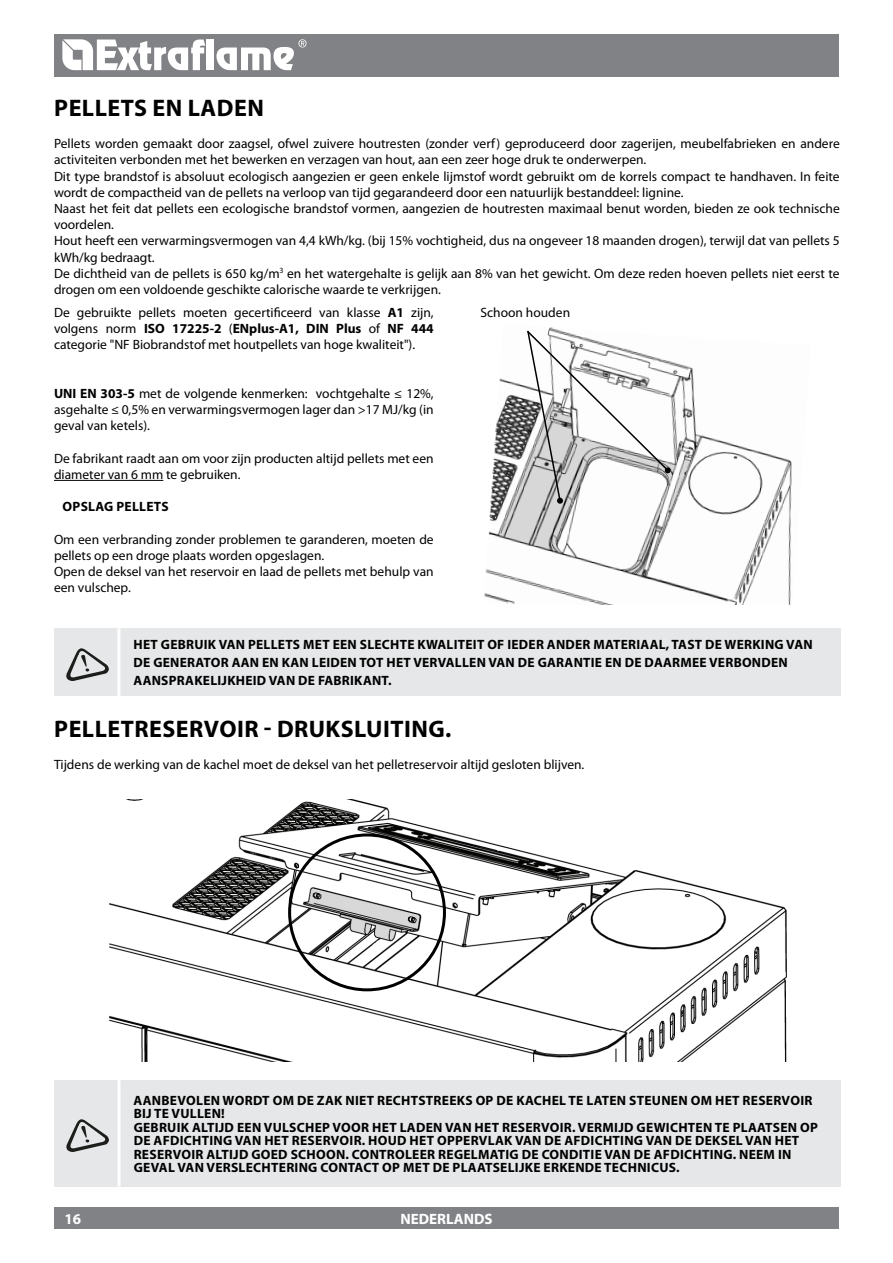
<style>
.page{position:relative;width:893px;height:1263px;background:#fff}
.page>*{position:absolute;margin:0;border:0;box-sizing:border-box;transform-origin:0 0}
.t1{font:700 24px "Myriad Pro";letter-spacing:.02em;color:#000}
.t2{font:700 15px "Myriad Pro";color:#fff}
.t3{font:13.5px/16.2px "Myriad Pro";color:#000}
.t4{font:700 13.5px/13.5px "Myriad Pro";letter-spacing:.02em;color:#000}
.s1{font-weight:700}
</style>
<div class="page">
<img style="left:484px;top:327px;width:308px;height:278px">
<svg style="left:525px;top:329px;width:146px;height:175px"></svg>
<img style="left:109px;top:799px;width:678px;height:262px">
<div style="left:288px;top:833px;width:158px;height:158px;border:3px solid #000;border-radius:50%"></div>
<div style="left:54px;top:34px;width:785px;height:43px;background:#808285"></div>
<div style="left:54px;top:1208px;width:785px;height:21px;background:#808285"></div>
<svg style="left:62px;top:39px;width:143px;height:31px"></svg>
<div style="left:207px;top:40px;width:7px;height:30px;background:#fff"></div>
<svg style="left:216px;top:39px;width:90px;height:31px"></svg>
<div style="left:54px;top:628px;width:786px;height:68px;background:#e6e7e8"></div>
<hr style="left:117px;top:628px;width:3px;height:68px;background:#fff">
<svg style="left:66px;top:648px;width:43px;height:33px"></svg>
<div style="left:54px;top:1080px;width:786px;height:106px;background:#e6e7e8"></div>
<hr style="left:118px;top:1080px;width:3px;height:106px;background:#fff">
<svg style="left:66px;top:1119px;width:43px;height:33px"></svg>
<hr style="left:54px;top:480px;width:109px;height:1px;background:#000">
<h1 class="t1" style="left:54px;top:92px;width:211px">PELLETS EN LADEN</h1>
<p class="t3" style="left:54px;top:135px;width:787px">Pellets worden gemaakt door zaagsel, ofwel zuivere houtresten (zonder verf) geproduceerd door zagerijen, meubelfabrieken en andere activiteiten verbonden met het bewerken en verzagen van hout, aan een zeer hoge druk te onderwerpen.<br>Dit type brandstof is absoluut ecologisch aangezien er geen enkele lijmstof wordt gebruikt om de korrels compact te handhaven. In feite wordt de compactheid van de pellets na verloop van tijd gegarandeerd door een natuurlijk bestanddeel: lignine.<br>Naast het feit dat pellets een ecologische brandstof vormen, aangezien de houtresten maximaal benut worden, bieden ze ook technische voordelen.<br>Hout heeft een verwarmingsvermogen van 4,4 kWh/kg. (bij 15% vochtigheid, dus na ongeveer 18 maanden drogen), terwijl dat van pellets 5 kWh/kg bedraagt.<br>De dichtheid van de pellets is 650 kg/m<sup>3</sup> en het watergehalte is gelijk aan 8% van het gewicht. Om deze reden hoeven pellets niet eerst te drogen om een voldoende geschikte calorische waarde te verkrijgen.</p>
<p class="t3" style="left:54px;top:304px;width:381px;text-align:justify">De gebruikte pellets moeten gecertificeerd van klasse <span class="s1">A1</span> zijn, volgens norm <span class="s1">ISO 17225-2</span> (<span class="s1">ENPLUS-A1, DIN PLUS</span> of <span class="s1">NF 444 </span>categorie "NF Biobrandstof met houtpellets van hoge kwaliteit").</p>
<p class="t3" style="left:54px;top:385px;width:381px;text-align:justify"><span class="s1">UNI EN 303-5</span> met de volgende kenmerken: vochtgehalte ≤ 12%, asgehalte ≤ 0,5% en verwarmingsvermogen lager dan &gt;17 MJ/kg (in geval van ketels).</p>
<p class="t3" style="left:54px;top:450px;width:381px">De fabrikant raadt aan om voor zijn producten altijd pellets met een diameter van 6 mm te gebruiken.</p>
<p class="t4" style="left:63px;top:500px;width:108px">OPSLAG PELLETS</p>
<p class="t3" style="left:54px;top:531px;width:381px">Om een verbranding zonder problemen te garanderen, moeten de pellets op een droge plaats worden opgeslagen.<br>Open de deksel van het reservoir en laad de pellets met behulp van een vulschep.</p>
<p class="t3" style="left:480px;top:304px;width:91px">Schoon houden</p>
<p class="t4" style="left:134px;top:637px;width:131px">HET GEBRUIK VAN PELLETS</p>
<p class="t4" style="left:303px;top:637px;width:38px">MET EEN</p>
<p class="t4" style="left:360px;top:637px;width:161px">SLECHTE KWALITEIT OF IEDE</p>
<p class="t4" style="left:536px;top:637px;width:21px">R ANDE</p>
<p class="t4" style="left:583px;top:637px;width:68px">R MATERIAAL</p>
<p class="t4" style="left:666px;top:637px;width:15px">, TAST</p>
<p class="t4" style="left:705px;top:637px;width:99px">DE WERKING VAN</p>
<p class="t4" style="left:134px;top:656px;width:108px">DE GENERATOR AAN</p>
<p class="t4" style="left:262px;top:656px;width:78px">EN KAN LEIDEN</p>
<p class="t4" style="left:359px;top:656px;width:96px">TOT HET VERVALLEN</p>
<p class="t4" style="left:488px;top:656px;width:86px">VAN DE GARANT</p>
<p class="t4" style="left:591px;top:656px;width:64px">IEEN DE DAA</p>
<p class="t4" style="left:672px;top:656px;width:90px">RMEE VERBONDEN</p>
<p class="t4" style="left:134px;top:674px;width:10px">AANS</p>
<p class="t4" style="left:169px;top:674px;width:224px">PRAKELIJKHEID VAN DE FABRIKANT.</p>
<h1 class="t1" style="left:54px;top:713px;width:150px">PELLETRESERVOIR</h1>
<h1 class="t1" style="left:264px;top:713px;width:30px">- DRUK</h1>
<h1 class="t1" style="left:341px;top:713px;width:112px">SLUITING.</h1>
<p class="t3" style="left:54px;top:756px;width:532px">Tijdens de werking van de kachel moet de deksel van het pelletreservoir altijd gesloten blijven.</p>
<p class="t4" style="left:134px;top:1093px;width:100px">AANBEVOLEN WOR</p>
<p class="t4" style="left:253px;top:1093px;width:529px">DT OM DE ZAK NIET RECHTSTREEKS OP DE KACH EL TE LATEN STEUNEN OM HET RESERVOIR</p>
<p class="t4" style="left:134px;top:1106px;width:93px">BIJ TE VU LLEN!<br>GEBRUIK</p>
<p class="t4" style="left:192px;top:1120px;width:151px">ALTIJD EEN VULSCH EP VOOR</p>
<p class="t4" style="left:372px;top:1120px;width:170px">HET LADEN VAN HET RESERVOIR</p>
<p class="t4" style="left:572px;top:1120px;width:31px">. VERMIJ</p>
<p class="t4" style="left:624px;top:1120px;width:39px">D GEWICH</p>
<p class="t4" style="left:688px;top:1120px;width:122px">TEN TE PLAATSEN OP</p>
<p class="t4" style="left:134px;top:1133px;width:198px">DE AFDICHTING VAN HET RESERVOIR</p>
<p class="t4" style="left:362px;top:1133px;width:85px">. HOUD HET OPP</p>
<p class="t4" style="left:463px;top:1133px;width:338px">ERVLAK VAN DE AFDICHTING VAN DE DEKSEL VAN HET</p>
<p class="t4" style="left:134px;top:1147px;width:40px">RESERVOIR</p>
<p class="t4" style="left:206px;top:1147px;width:102px">ALTIJ D GOED SCHOO</p>
<p class="t4" style="left:134px;top:1147px;width:659px;text-indent:202px">N. CONTROLEER REGELMATIG DE CONDITIE VAN DE AFDICHTING. NEEM IN<br>GEVAL VAN VERSLECHTERI NG CONTACT OP MET DE PLAATSELIJKE ERKENDE TECH NICUS.</p>
<p class="t2" style="left:65px;top:1209px;width:18px">16</p>
<p class="t2" style="left:400px;top:1209px;width:94px">NEDERLANDS</p>
</div>
